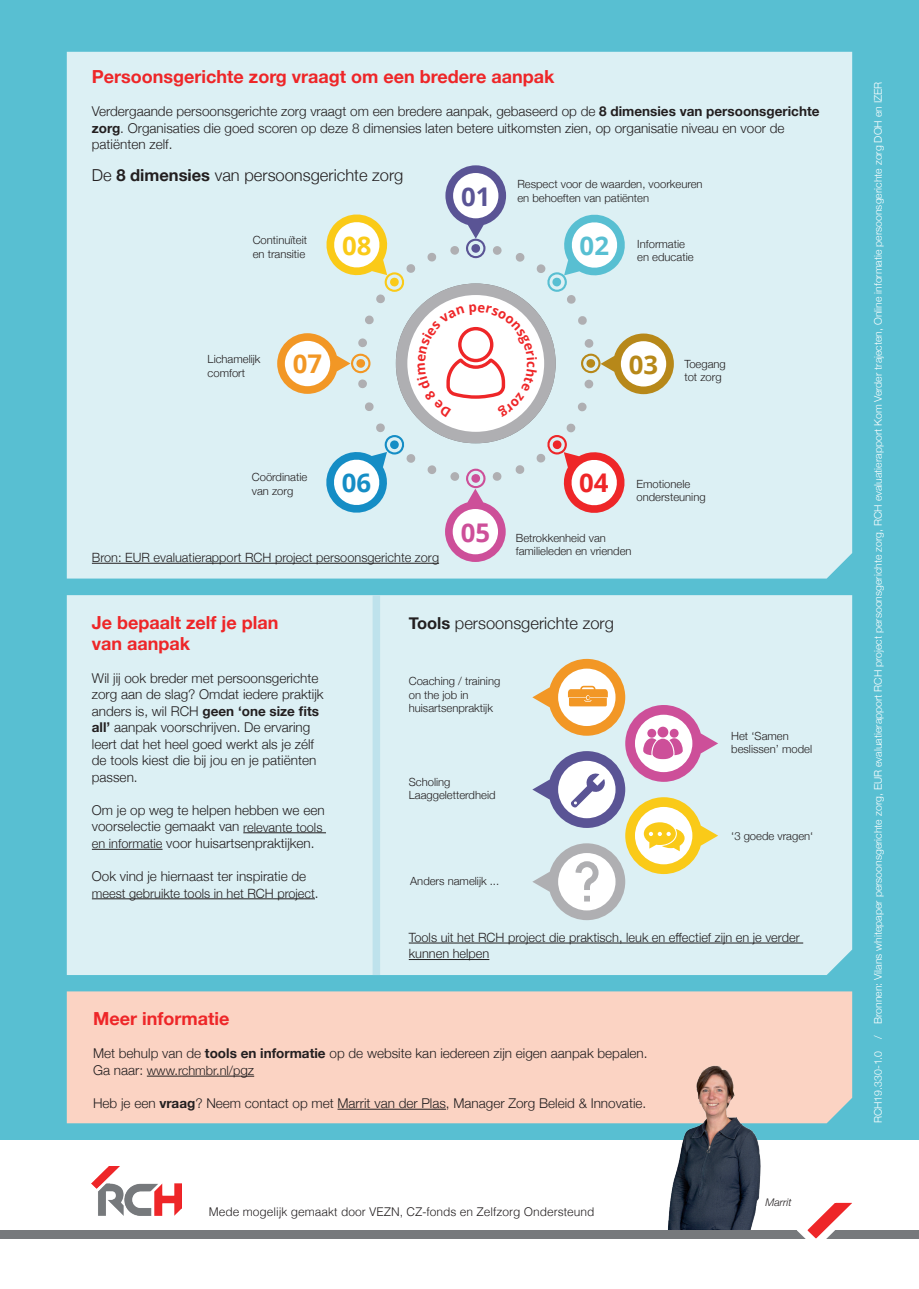
<style>
.page{position:relative;width:919px;height:1289px;background:#fff}
.page>*{position:absolute;margin:0;border:0;box-sizing:border-box;transform-origin:0 0}
.t1{font:700 25.8px "Open Sans";color:#5a5495}
.t2{font:700 25.8px "Open Sans";color:#58bfd2}
.t3{font:700 25.8px "Open Sans";color:#b78819}
.t4{font:700 25.8px "Open Sans";color:#ee2628}
.t5{font:700 25.8px "Open Sans";color:#cd4f99}
.t6{font:700 25.8px "Open Sans";color:#158dc5}
.t7{font:700 25.8px "Open Sans";color:#f29725}
.t8{font:700 25.8px "Open Sans";color:#faca18}
.t9{font:700 18px/21px "Helvetica Neue";color:#ee2628}
.t10{font:300 16.5px "Helvetica Neue";color:#231f20}
.t11{font:300 13.5px/16.5px "Helvetica Neue";color:#231f20}
.t12{font:300 12.75px/16.5px "Helvetica Neue";color:#231f20}
.t13{font:300 12px "Helvetica";color:#231f20}
.t14{font:300 11.25px/13.5px "Helvetica Neue";color:#231f20}
.t15{font:300 10.5px "Helvetica Neue";color:#fff}
.t16{font:italic 300 10.5px "Helvetica Neue";color:#231f20}
.s1{font-weight:700}
.s2{font-size:12.75px}
.s3{font-size:13.5px}
</style>
<div class="page">
<div style="left:0;top:0;width:918px;height:1139px;background:#58bfd2"></div>
<img style="left:91px;top:1166px;width:90px;height:49px">
<div style="left:67px;top:52px;width:785px;height:526px;background:#dcf0f4"></div>
<div style="left:67px;top:595px;width:785px;height:380px;background:#dcf0f4"></div>
<div style="left:67px;top:991px;width:785px;height:132px;background:#fbd3c3"></div>
<hr style="left:243px;top:832px;width:83px;height:1px;background:#231f20">
<hr style="left:92px;top:849px;width:70px;height:1px;background:#231f20">
<hr style="left:92px;top:898px;width:223px;height:1px;background:#231f20">
<hr style="left:409px;top:942px;width:394px;height:1px;background:#231f20">
<hr style="left:409px;top:959px;width:80px;height:1px;background:#231f20">
<hr style="left:147px;top:1075px;width:93px;height:1px;background:#231f20">
<svg style="left:240px;top:1075px;width:14px;height:1px"></svg>
<hr style="left:337px;top:1108px;width:109px;height:1px;background:#231f20">
<svg style="left:515px;top:465px;width:9px;height:9px"></svg>
<svg style="left:427px;top:465px;width:9px;height:9px"></svg>
<svg style="left:536px;top:423px;width:91px;height:93px;background:#e5cdcf"></svg>
<svg style="left:445px;top:468px;width:60px;height:94px;background:#e0c6dc"></svg>
<svg style="left:323px;top:423px;width:92px;height:92px;background:#bddfec"></svg>
<div style="left:396px;top:283px;width:159px;height:160px;background:#afafb2;border-radius:80px"></div>
<div style="left:408px;top:296px;width:135px;height:135px;background:#fff;border-radius:50%"></div>
<hr style="left:92px;top:563px;width:347px;height:1px;background:#231f20">
<svg style="left:532px;top:659px;width:186px;height:261px;background:#dcd5ce"></svg>
<img style="left:660px;top:1059px;width:112px;height:171px">
<div style="left:0;top:1230px;width:918px;height:8px;background:#77797c"></div>
<svg style="left:791px;top:1202px;width:88px;height:37px"></svg>
<div style="left:372px;top:595px;width:8px;height:380px;background:#bee2ec"></div>
<svg style="left:277px;top:165px;width:396px;height:252px"></svg>
<h2 class="t9" style="left:92px;top:67px;width:464px">Persoonsgerichte zorg vraagt om een bredere aanpak</h2>
<p class="t11" style="left:92px;top:102px;width:729px">Verdergaande persoonsgerichte zorg vraagt om een bredere aanpak, gebaseerd op de <span class="s1">8 dimensies van persoonsgerichte zorg</span>. Organisaties die goed scoren op deze 8 dimensies laten betere uitkomsten zien, op organisatie niveau en voor de patiënten zelf.</p>
<p class="t10" style="left:92px;top:162px;width:313px">De <span class="s1">8 dimensies</span> van persoonsgerichte zorg</p>
<p class="t14" style="left:253px;top:233px;width:56px">Continuïteit en transitie</p>
<h1 class="t8" style="left:342px;top:227px;width:31px">08</h1>
<h1 class="t1" style="left:461px;top:178px;width:31px">01</h1>
<p class="t14" style="left:517px;top:177px;width:187px">Respect voor de waarden, voorkeuren en behoeften van patiënten</p>
<p class="t14" style="left:637px;top:236px;width:58px">Informatie en educatie</p>
<h1 class="t2" style="left:579px;top:227px;width:31px">02</h1>
<p class="t14" style="left:207px;top:352px;width:54px">Lichamelijk comfort</p>
<h1 class="t7" style="left:293px;top:346px;width:31px">07</h1>
<h1 class="t3" style="left:628px;top:346px;width:31px">03</h1>
<p class="t14" style="left:684px;top:356px;width:43px">Toegang tot zorg</p>
<p class="t14" style="left:252px;top:470px;width:57px">Coördinatie van zorg</p>
<h1 class="t6" style="left:342px;top:464px;width:31px">06</h1>
<p class="t12" style="left:92px;top:548px;width:348px">Bron: EUR evaluatierapport RCH project persoonsgerichte zorg</p>
<h1 class="t5" style="left:460px;top:514px;width:31px">05</h1>
<h1 class="t4" style="left:579px;top:465px;width:31px">04</h1>
<p class="t14" style="left:636px;top:476px;width:71px">Emotionele ondersteuning</p>
<p class="t14" style="left:516px;top:530px;width:117px">Betrokkenheid van familieleden en vrienden</p>
<h2 class="t9" style="left:92px;top:612px;width:188px">Je bepaalt zelf je plan van aanpak</h2>
<p class="t11" style="left:92px;top:669px;width:233px">Wil jij ook breder met persoonsgerichte zorg aan de slag? Omdat iedere praktijk anders is, wil RCH <span class="s1">geen ‘one size fits all’</span> aanpak voorschrijven. De ervaring leert dat het heel goed werkt als je zélf de tools kiest die bij jou en je patiënten passen.</p>
<p class="t11" style="left:92px;top:801px;width:234px">Om je op weg te helpen hebben we een voorselectie gemaakt van <span class="s2">relevante tools en informatie</span> voor huisartsenpraktijken.</p>
<p class="t11" style="left:92px;top:867px;width:216px">Ook vind je hiernaast ter inspiratie de</p>
<p class="t12" style="left:92px;top:883px;width:228px">meest gebruikte tools in het RCH project<span class="s3">.</span></p>
<p class="t10" style="left:409px;top:609px;width:207px"><span class="s1">Tools</span> persoonsgerichte zorg</p>
<p class="t14" style="left:409px;top:673px;width:93px">Coaching / training on the job in huisartsenpraktijk</p>
<p class="t14" style="left:409px;top:774px;width:88px">Scholing<br>Laaggeletterdheid</p>
<p class="t14" style="left:410px;top:873px;width:90px">Anders namelijk ...</p>
<p class="t14" style="left:731px;top:728px;width:82px">Het ‘Samen beslissen’ model</p>
<p class="t14" style="left:731px;top:828px;width:84px">‘3 goede vragen‘</p>
<p class="t12" style="left:409px;top:928px;width:392px">Tools uit het RCH project die praktisch, leuk en effectief zijn en je verder kunnen helpen</p>
<h2 class="t9" style="left:93px;top:1008px;width:138px">Meer informatie</h2>
<p class="t11" style="left:93px;top:1044px;width:556px">Met behulp van de <span class="s1">tools en informatie</span> op de website kan iedereen zijn eigen aanpak bepalen.</p>
<p class="t12" style="left:93px;top:1061px;width:163px"><span class="s3">Ga naar:</span> www.rchmbr.nl/p<span class="s3">gz</span></p>
<p class="t11" style="left:93px;top:1093px;width:554px">Heb je een <span class="s1">vraag</span>? Neem contact op met Marrit van der Plas, Manager Zorg Beleid &amp; Innovatie.</p>
<p class="t13" style="left:209px;top:1200px;width:387px">Mede mogelijk gemaakt door VEZN, CZ-fonds en Zelfzorg Ondersteund</p>
<p class="t16" style="left:765px;top:1193px;width:28px">Marrit</p>
<p class="t15" style="left:869px;top:1123px;width:1043px;rotate:-90deg">RCH19.330-1.0 / Bronnen: Vilans whitepaper persoonsgerichte zorg, EUR evaluatierapport RCH project persoonsgerichte zorg, RCH evaluatierapport Kom Verder trajecten, Online informatie persoonsgerichte zorg DOH en IZER</p>
</div>
